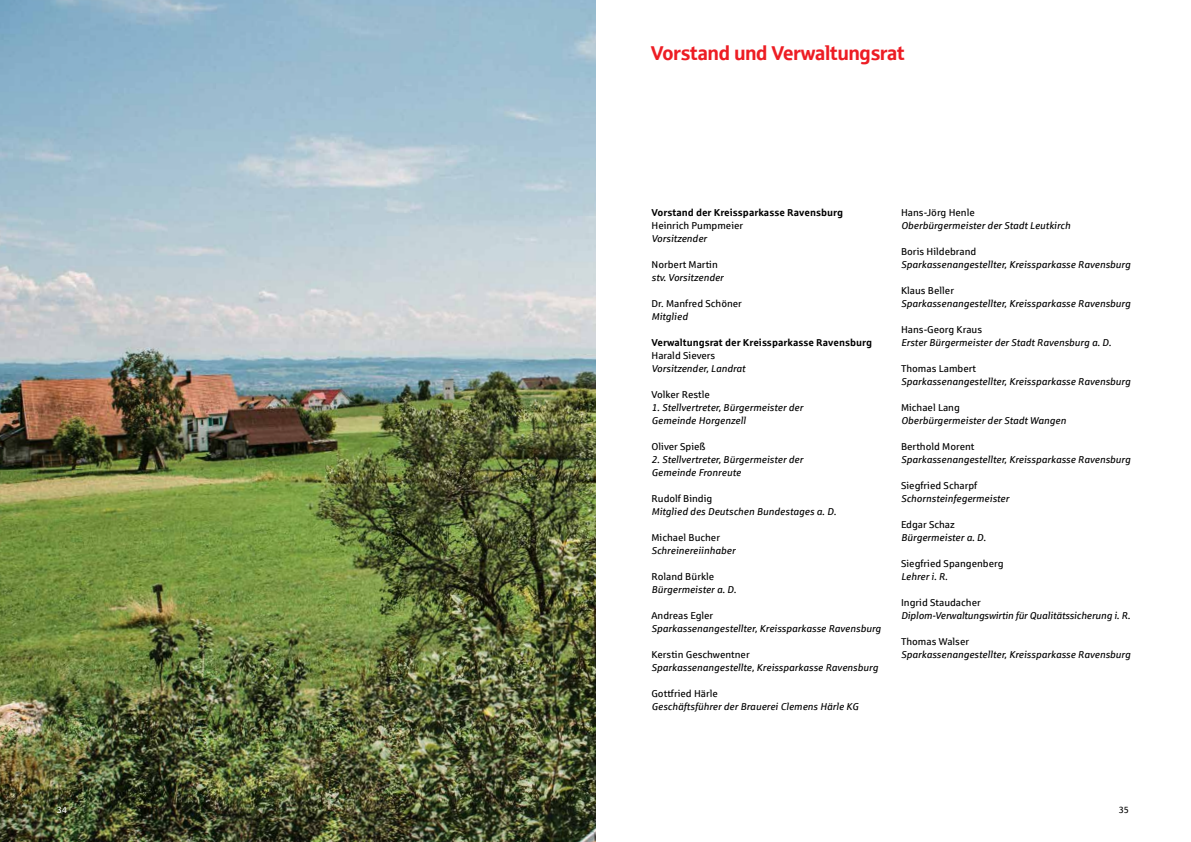
<style>
.page{position:relative;width:1191px;height:842px;background:#fff}
.page>*{position:absolute;margin:0;border:0;box-sizing:border-box;transform-origin:0 0}
.t1{font:20px "Sparkasse Head";color:#ed1d24}
.t2{font:italic 10px/13px "Sparkasse Rg";color:#000}
.t3{font:10px "Sparkasse Rg";color:#000}
.t4{font:700 10px "Sparkasse Rg";color:#000}
.t5{font:9px "Sparkasse Rg";color:#fff}
.t6{font:9px "Sparkasse Rg";color:#000}
</style>
<div class="page">
<img style="left:0;top:0;width:595px;height:842px">
<h1 class="t1" style="left:651px;top:40px;width:255px">Vorstand und Verwaltungsrat</h1>
<p class="t4" style="left:651px;top:206px;width:193px">Vorstand der Kreissparkasse Ravensburg</p>
<p class="t3" style="left:651px;top:219px;width:93px">Heinrich Pumpmeier</p>
<p class="t2" style="left:651px;top:231px;width:57px">Vorsitzender</p>
<p class="t3" style="left:651px;top:258px;width:68px">Norbert Martin</p>
<p class="t2" style="left:651px;top:270px;width:74px">stv. Vorsitzender</p>
<p class="t3" style="left:651px;top:297px;width:92px">Dr. Manfred Schöner</p>
<p class="t2" style="left:651px;top:309px;width:38px">Mitglied</p>
<p class="t4" style="left:651px;top:336px;width:222px">Verwaltungsrat der Kreissparkasse Ravensburg</p>
<p class="t3" style="left:651px;top:349px;width:65px">Harald Sievers</p>
<p class="t2" style="left:651px;top:361px;width:95px">Vorsitzender, Landrat</p>
<p class="t3" style="left:651px;top:388px;width:60px">Volker Restle</p>
<p class="t2" style="left:651px;top:400px;width:153px">1. Stellvertreter, Bürgermeister der<br>Gemeinde Horgenzell</p>
<p class="t3" style="left:651px;top:440px;width:56px">Oliver Spieß</p>
<p class="t2" style="left:651px;top:452px;width:153px">2. Stellvertreter, Bürgermeister der<br>Gemeinde Fronreute</p>
<p class="t3" style="left:651px;top:492px;width:62px">Rudolf Bindig</p>
<p class="t2" style="left:651px;top:504px;width:186px">Mitglied des Deutschen Bundestages a. D.</p>
<p class="t3" style="left:651px;top:531px;width:70px">Michael Bucher</p>
<p class="t2" style="left:651px;top:543px;width:85px">Schreinereiinhaber</p>
<p class="t3" style="left:651px;top:570px;width:64px">Roland Bürkle</p>
<p class="t2" style="left:651px;top:582px;width:86px">Bürgermeister a. D.</p>
<p class="t3" style="left:651px;top:609px;width:63px">Andreas Egler</p>
<p class="t2" style="left:651px;top:621px;width:231px">Sparkassenangestellter, Kreissparkasse Ravensburg</p>
<p class="t3" style="left:651px;top:648px;width:100px">Kerstin Geschwentner</p>
<p class="t2" style="left:651px;top:660px;width:228px">Sparkassenangestellte, Kreissparkasse Ravensburg</p>
<p class="t3" style="left:651px;top:687px;width:68px">Gottfried Härle</p>
<p class="t2" style="left:651px;top:699px;width:208px">Geschäftsführer der Brauerei Clemens Härle KG</p>
<p class="t3" style="left:901px;top:206px;width:75px">Hans-Jörg Henle</p>
<p class="t2" style="left:901px;top:218px;width:171px">Oberbürgermeister der Stadt Leutkirch</p>
<p class="t3" style="left:901px;top:245px;width:77px">Boris Hildebrand</p>
<p class="t2" style="left:901px;top:257px;width:231px">Sparkassenangestellter, Kreissparkasse Ravensburg</p>
<p class="t3" style="left:901px;top:284px;width:54px">Klaus Beller</p>
<p class="t2" style="left:901px;top:296px;width:231px">Sparkassenangestellter, Kreissparkasse Ravensburg</p>
<p class="t3" style="left:901px;top:323px;width:83px">Hans-Georg Kraus</p>
<p class="t2" style="left:901px;top:335px;width:212px">Erster Bürgermeister der Stadt Ravensburg a. D.</p>
<p class="t3" style="left:901px;top:362px;width:77px">Thomas Lambert</p>
<p class="t2" style="left:901px;top:374px;width:231px">Sparkassenangestellter, Kreissparkasse Ravensburg</p>
<p class="t3" style="left:901px;top:401px;width:60px">Michael Lang</p>
<p class="t2" style="left:901px;top:413px;width:166px">Oberbürgermeister der Stadt Wangen</p>
<p class="t3" style="left:901px;top:440px;width:75px">Berthold Morent</p>
<p class="t2" style="left:901px;top:452px;width:231px">Sparkassenangestellter, Kreissparkasse Ravensburg</p>
<p class="t3" style="left:901px;top:479px;width:78px">Siegfried Scharpf</p>
<p class="t2" style="left:901px;top:491px;width:110px">Schornsteinfegermeister</p>
<p class="t3" style="left:901px;top:518px;width:55px">Edgar Schaz</p>
<p class="t2" style="left:901px;top:530px;width:86px">Bürgermeister a. D.</p>
<p class="t3" style="left:901px;top:557px;width:104px">Siegfried Spangenberg</p>
<p class="t2" style="left:901px;top:569px;width:48px">Lehrer i. R.</p>
<p class="t3" style="left:901px;top:596px;width:81px">Ingrid Staudacher</p>
<p class="t2" style="left:901px;top:608px;width:231px">Diplom-Verwaltungswirtin für Qualitätssicherung i. R.</p>
<p class="t3" style="left:901px;top:635px;width:70px">Thomas Walser</p>
<p class="t2" style="left:901px;top:647px;width:231px">Sparkassenangestellter, Kreissparkasse Ravensburg</p>
<p class="t5" style="left:57px;top:805px;width:12px">34</p>
<p class="t6" style="left:1118px;top:805px;width:12px">35</p>
</div>
